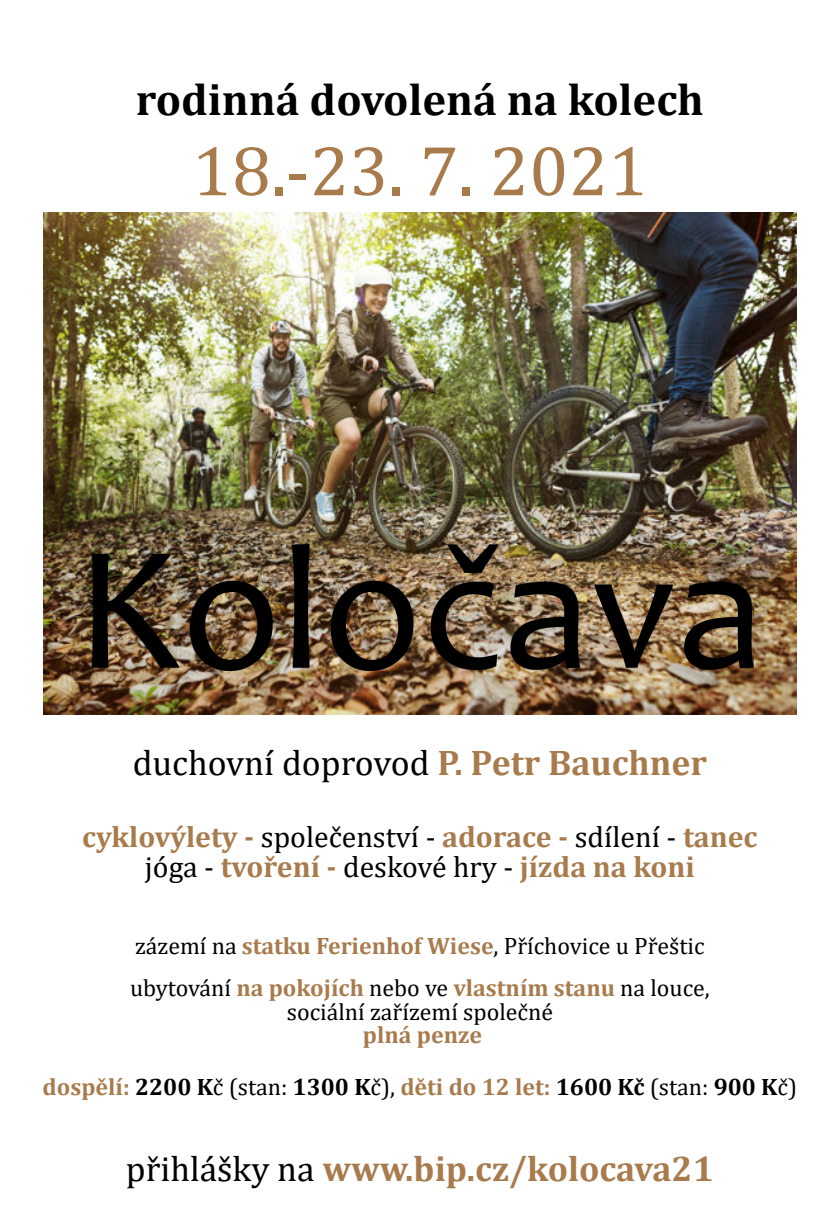
<style>
.page{position:relative;width:840px;height:1219px;background:#fff}
.page>*{position:absolute;margin:0;border:0;box-sizing:border-box;transform-origin:0 0}
.t1{font:178.6px "Candara";color:#000}
.t2{font:71.4px "Cambria";color:#a87b4d}
.t3{font:700 44.6px "Cambria";color:#000}
.t4{font:700 35.8px "Cambria";color:#a87b4d}
.t5{font:35.8px "Cambria";color:#000}
.t6{font:700 29.8px/29.8px "Cambria";color:#a87b4d;text-align:center}
.t7{font:23.8px/41.6px "Cambria";color:#000}
.t8{font:700 23.8px/51.6px "Cambria";color:#a87b4d;text-align:center}
.s1{font-weight:700;color:#a87b4d}
.s2{font-weight:400;color:#000}
.s3{color:#000}
</style>
<div class="page">
<img style="left:43px;top:213px;width:753px;height:501px">
<img style="left:92px;top:544px;width:661px;height:127px">
<h3 class="t3" style="left:136px;top:68px;width:569px">rodinná dovolená na kolech</h3>
<h2 class="t2" style="left:192px;top:129px;width:457px">18.-23. 7. 2021</h2>
<h1 class="t1" style="left:76px;top:497px;width:689px">Koločava</h1>
<h3 class="t5" style="left:133px;top:742px;width:575px">duchovnı́doprovod <span class="s1">P. Petr Bauchner</span></h3>
<p class="t6" style="left:82px;top:821px;width:676px">cyklovýlety - <span class="s2">společenstvı́-</span> adorace - <span class="s2">sdı́lenı́-</span> tanec <span class="s2">jóga -</span> tvoření - <span class="s2">deskové hry -</span> jízda na koni</p>
<p class="t7" style="left:130px;top:925px;width:581px">zázemı́na <span class="s1">statku Ferienhof Wiese</span>, Přı́chovice u Přeštic ubytovánı́<span class="s1">na pokojích</span> nebo ve <span class="s1">vlastním stanu</span> na louce,</p>
<p class="t7" style="left:287px;top:990px;width:270px">sociálnı́zařı́zemı́společné</p>
<p class="t8" style="left:43px;top:1009px;width:755px">plná penze<br>dospělí: <span class="s3">2200 K</span><span class="s2">č(stan:</span> <span class="s3">1300 K</span><span class="s2">č),</span> děti do 12 let: <span class="s3">1600 Kč</span> <span class="s2">(stan:</span> <span class="s3">900 K</span><span class="s2">č)</span></p>
<h3 class="t4" style="left:126px;top:1143px;width:589px"><span class="s2">přihlášky na</span> www.bip.cz/kolocava21</h3>
</div>
